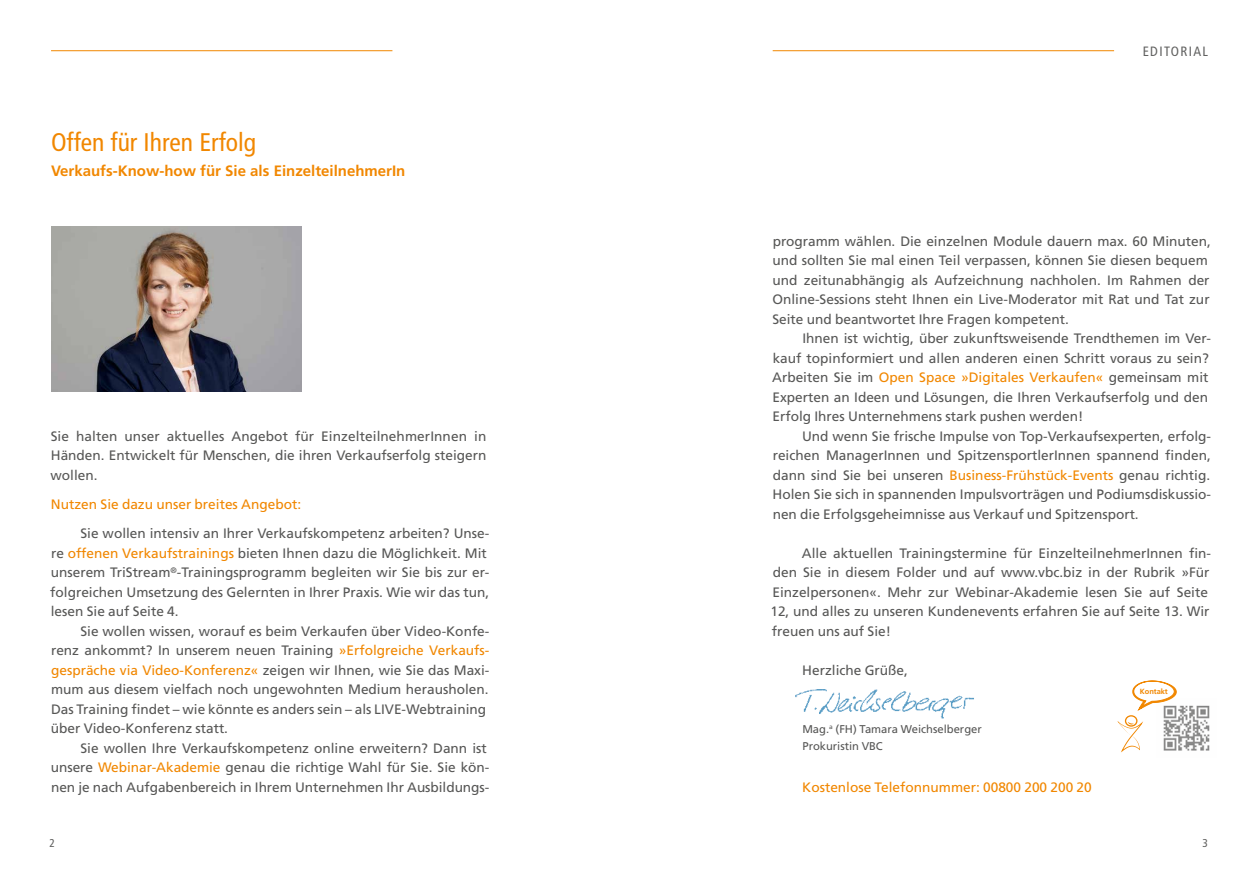
<style>
.page{position:relative;width:1259px;height:893px;background:#fff}
.page>*{position:absolute;margin:0;border:0;box-sizing:border-box;transform-origin:0 0}
.t1{font:condensed 25.5px "Frutiger LT Std";color:#f18700}
.t2{font:700 15px "Frutiger LT Std";color:#f18700}
.t3{font:13.65px/19.5px "Frutiger LT Std";color:#575756}
.t4{font:13.65px "Frutiger LT Std";color:#f18700}
.t5{font:condensed 13.5px "Frutiger LT Std";letter-spacing:.1em;color:#616160}
.t6{font:condensed 11.4px "Frutiger LT Std";color:#616160}
.t7{font:11.25px/16.5px "Frutiger LT Std";color:#575756}
.t8{font:700 7.5px "Frutiger LT Std";letter-spacing:-.01em;color:#f18700}
.s1{color:#f18700}
</style>
<div class="page">
<hr style="left:772px;top:50px;width:342px;height:1px;background:#f18700">
<hr style="left:51px;top:50px;width:341px;height:1px;background:#f18700">
<img style="left:795px;top:689px;width:179px;height:30px">
<img style="left:51px;top:226px;width:251px;height:166px">
<img style="left:1163px;top:705px;width:47px;height:46px">
<div style="left:1125px;top:715px;width:12px;height:12px;border:1px solid #f18700;border-radius:50%"></div>
<svg style="left:1117px;top:721px;width:26px;height:31px"></svg>
<svg style="left:1132px;top:680px;width:45px;height:32px"></svg>
<h1 class="t1" style="left:51px;top:127px;width:206px">Offen für Ihren Erfolg</h1>
<p class="t2" style="left:51px;top:162px;width:356px">Verkaufs-Know-how für Sie als EinzelteilnehmerIn</p>
<p class="t3" style="left:51px;top:426px;width:437px;text-align:justify">Sie halten unser aktuelles Angebot für EinzelteilnehmerInnen in Händen. Entwickelt für Menschen, die ihren Verkaufserfolg steigern wollen.</p>
<p class="t4" style="left:51px;top:496px;width:252px">Nutzen Sie dazu unser breites Angebot:</p>
<p class="t3" style="left:50px;top:524px;width:441px;text-indent:30px">Sie wollen intensiv an Ihrer Verkaufskompetenz arbeiten? Unse&shy;re <span class="s1">offenen Verkaufstrainings</span> bieten Ihnen dazu die Möglichkeit. Mit unserem TriStream<sup>®</sup>-Trainingsprogramm begleiten wir Sie bis zur er&shy;folgreichen Umsetzung des Gelernten in Ihrer Praxis. Wie wir das tun, lesen Sie auf Seite 4.</p>
<p class="t3" style="left:51px;top:621px;width:440px;text-indent:30px">Sie wollen wissen, worauf es beim Verkaufen über Video-Konfe&shy;renz ankommt? In unserem neuen Training <span class="s1">»Erfolgreiche Verkaufs&shy;gespräche via Video-Konferenz«</span> zeigen wir Ihnen, wie Sie das Maxi&shy;mum aus diesem vielfach noch ungewohnten Medium herausholen.<br>Das Training findet – wie könnte es anders sein – als LIVE-Webtraining über Video-Konferenz statt.</p>
<p class="t3" style="left:51px;top:738px;width:440px;text-indent:30px">Sie wollen Ihre Verkaufskompetenz online erweitern? Dann ist unsere <span class="s1">Webinar-Akademie</span> genau die richtige Wahl für Sie. Sie kön&shy;nen je nach Aufgabenbereich in Ihrem Unternehmen Ihr Ausbildungs-</p>
<p class="t5" style="left:1142px;top:43px;width:67px">EDITORIAL</p>
<p class="t3" style="left:772px;top:231px;width:440px">programm wählen. Die einzelnen Module dauern max. 60 Minuten, und sollten Sie mal einen Teil verpassen, können Sie diesen bequem und zeitunabhängig als Aufzeichnung nachholen. Im Rahmen der Online-Sessions steht Ihnen ein Live-Moderator mit Rat und Tat zur Seite und beantwortet Ihre Fragen kompetent.</p>
<p class="t3" style="left:772px;top:329px;width:440px;text-indent:30px">Ihnen ist wichtig, über zukunftsweisende Trendthemen im Ver&shy;kauf topinformiert und allen anderen einen Schritt voraus zu sein?<br>Arbeiten Sie im <span class="s1">Open Space »Digitales Verkaufen«</span> gemeinsam mit Experten an Ideen und Lösungen, die Ihren Verkaufserfolg und den Erfolg Ihres Unternehmens stark pushen werden!</p>
<p class="t3" style="left:772px;top:426px;width:440px;text-align:justify;text-indent:30px">Und wenn Sie frische Impulse von Top-Verkaufsexperten, erfolg&shy;reichen ManagerInnen und SpitzensportlerInnen spannend finden, dann sind Sie bei unseren <span class="s1">Business-Frühstück-Events</span> genau richtig.<br>Holen Sie sich in spannenden Impulsvorträgen und Podiumsdiskussio&shy;nen die Erfolgsgeheimnisse aus Verkauf und Spitzensport.</p>
<p class="t3" style="left:770px;top:543px;width:442px;text-indent:32px">Alle aktuellen Trainingstermine für EinzelteilnehmerInnen fin&shy;den Sie in diesem Folder und auf www.vbc.biz in der Rubrik »Für Einzelpersonen«. Mehr zur Webinar-Akademie lesen Sie auf Seite 12, und alles zu unseren Kundenevents erfahren Sie auf Seite 13. Wir freuen uns auf Sie!</p>
<p class="t3" style="left:802px;top:660px;width:107px">Herzliche Grüße,</p>
<p class="t7" style="left:802px;top:721px;width:181px">Mag.<sup>a</sup> (FH) Tamara Weichselberger<br>Prokuristin VBC</p>
<p class="t4" style="left:802px;top:779px;width:291px">Kostenlose Telefonnummer: 00800 200 200 20</p>
<p class="t8" style="left:1140px;top:687px;width:29px">Kontakt</p>
<p class="t6" style="left:50px;top:836px;width:7px">2</p>
<p class="t6" style="left:1202px;top:836px;width:7px">3</p>
</div>
